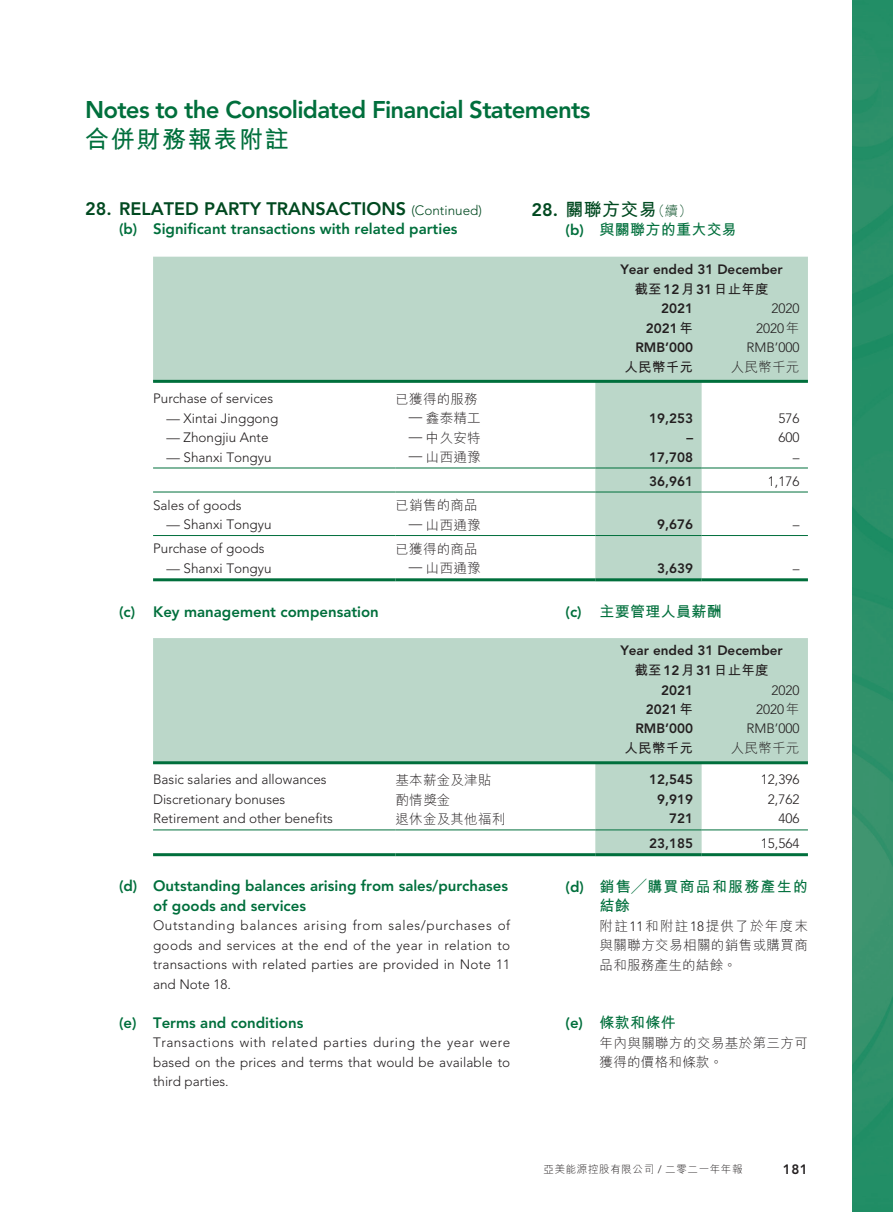
<style>
.page{position:relative;width:893px;height:1212px;background:#fff}
.page>*{position:absolute;margin:0;border:0;box-sizing:border-box;transform-origin:0 0}
.t1{font:800 24px "Avenir LT Std";letter-spacing:-.03em;color:#006f3c}
.t2{font:24px "M Hei HK Bold E Ten B5 H";letter-spacing:.07em;color:#006f3c}
.t3{font:800 18px "Avenir LT Std";color:#004920}
.t4{font:18px "M Hei HK Bold E Ten B5 H";letter-spacing:.02em;color:#004920}
.t5{font:800 15px/19.5px "Avenir LT Std";color:#006f3c}
.t6{font:15px "M Hei HK Bold E Ten B5 H";letter-spacing:.02em;color:#006f3c}
.t7{font:15px/19.5px "M Hei HK Bold E Ten B5 H";letter-spacing:.075em;color:#006f3c}
.t8{font:300 13.5px/19.5px "Avenir LT Std";color:#231f20;text-align:justify}
.t9{font:13.5px/19.5px "M Hei HK Light E Ten B5 H";letter-spacing:.02em;color:#231f20;text-align:justify}
.t10{font:800 13.5px "Avenir LT Std";color:#231f20}
.t11{font:13.5px "M Hei HK Bold E Ten B5 H";letter-spacing:.02em;color:#231f20}
.t12{font:10.5px "M Hei HK Light E Ten B5 H";letter-spacing:.06em;color:#231f20}
.s1{font-weight:300;font-size:13.5px}
.s2{font-family:"Avenir LT Std";font-weight:800}
.s3{font-family:"M Hei HK Light E Ten B5 H";font-size:13.5px}
.s4{font-family:"M Hei HK Bold E Ten B5 H";font-weight:400}
.s5{font-family:"M Hei HK Light E Ten B5 H";font-weight:400}
.s6{font-family:"Avenir LT Std";font-weight:300}
</style>
<div class="page">
<img style="left:853px;top:0;width:40px;height:1212px">
<svg style="left:153px;top:257px;width:655px;height:321px"></svg>
<hr style="left:153px;top:380px;width:655px;height:3px;background:#006f3c">
<hr style="left:153px;top:468px;width:242px;height:1px;background:#006f3c">
<hr style="left:395px;top:468px;width:200px;height:1px;background:#006f3c">
<hr style="left:595px;top:468px;width:107px;height:1px;background:#006f3c">
<hr style="left:702px;top:468px;width:106px;height:1px;background:#006f3c">
<hr style="left:153px;top:492px;width:242px;height:1px;background:#006f3c">
<hr style="left:395px;top:492px;width:200px;height:1px;background:#006f3c">
<hr style="left:595px;top:492px;width:107px;height:1px;background:#006f3c">
<hr style="left:702px;top:492px;width:106px;height:1px;background:#006f3c">
<hr style="left:153px;top:535px;width:242px;height:1px;background:#006f3c">
<hr style="left:395px;top:535px;width:200px;height:1px;background:#006f3c">
<hr style="left:595px;top:535px;width:107px;height:1px;background:#006f3c">
<hr style="left:702px;top:535px;width:106px;height:1px;background:#006f3c">
<hr style="left:153px;top:578px;width:242px;height:3px;background:#006f3c">
<hr style="left:395px;top:578px;width:200px;height:3px;background:#006f3c">
<hr style="left:595px;top:578px;width:107px;height:3px;background:#006f3c">
<hr style="left:702px;top:578px;width:106px;height:3px;background:#006f3c">
<svg style="left:153px;top:638px;width:655px;height:215px;fill:#bbd7c9"></svg>
<hr style="left:153px;top:761px;width:655px;height:3px;background:#006f3c">
<hr style="left:153px;top:829px;width:242px;height:1px;background:#006f3c">
<hr style="left:395px;top:829px;width:200px;height:1px;background:#006f3c">
<hr style="left:595px;top:829px;width:107px;height:1px;background:#006f3c">
<hr style="left:702px;top:829px;width:106px;height:1px;background:#006f3c">
<hr style="left:153px;top:853px;width:242px;height:3px;background:#006f3c">
<hr style="left:395px;top:853px;width:200px;height:3px;background:#006f3c">
<hr style="left:595px;top:853px;width:107px;height:3px;background:#006f3c">
<hr style="left:702px;top:853px;width:106px;height:3px;background:#006f3c">
<h1 class="t1" style="left:85px;top:99px;width:507px">Notes to the Consolidated Financial Statements</h1>
<h1 class="t2" style="left:85px;top:130px;width:205px">合併財務報表附註</h1>
<h2 class="t3" style="left:85px;top:201px;width:398px">28. RELATED PARTY TRANSACTIONS <span class="s1">(Continued)</span></h2>
<p class="t5" style="left:119px;top:220px;width:340px">(b) Significant transactions with related parties</p>
<h2 class="t4" style="left:531px;top:202px;width:162px"><span class="s2">28.</span> 關聯方交易<span class="s3">（續）</span></h2>
<p class="t6" style="left:566px;top:224px;width:173px"><span class="s2">(b)</span> 與關聯方的重大交易</p>
<p class="t10" style="left:620px;top:263px;width:164px">Year ended 31 December</p>
<p class="t11" style="left:634px;top:284px;width:136px">截至<span class="s2">12</span>月<span class="s2">31</span>日止年度</p>
<p class="t10" style="left:661px;top:303px;width:33px">2021</p>
<p class="t8" style="left:771px;top:300px;width:30px">2020</p>
<p class="t10" style="left:646px;top:322px;width:49px">2021<span class="s4">年</span></p>
<p class="t8" style="left:756px;top:320px;width:45px">2020<span class="s5">年</span></p>
<p class="t10" style="left:635px;top:341px;width:59px">RMB’000</p>
<p class="t8" style="left:746px;top:338px;width:55px">RMB’000</p>
<p class="t11" style="left:624px;top:362px;width:70px">人民幣千元</p>
<p class="t9" style="left:731px;top:359px;width:70px">人民幣千元</p>
<p class="t8" style="left:153px;top:390px;width:122px">Purchase of services</p>
<p class="t9" style="left:395px;top:391px;width:84px">已獲得的服務</p>
<p class="t8" style="left:167px;top:409px;width:113px">— Xintai Jinggong</p>
<p class="t9" style="left:409px;top:410px;width:73px"><sup>—</sup> 鑫泰精工</p>
<p class="t10" style="left:649px;top:412px;width:45px">19,253</p>
<p class="t8" style="left:778px;top:409px;width:23px">576</p>
<p class="t8" style="left:167px;top:429px;width:104px">— Zhongjiu Ante</p>
<p class="t9" style="left:409px;top:430px;width:73px"><span class="s6">—</span> 中久安特</p>
<p class="t10" style="left:686px;top:431px;width:8px">–</p>
<p class="t8" style="left:778px;top:429px;width:23px">600</p>
<p class="t8" style="left:167px;top:448px;width:107px">— Shanxi Tongyu</p>
<p class="t9" style="left:409px;top:449px;width:73px"><sup>—</sup> 山西通豫</p>
<p class="t10" style="left:649px;top:451px;width:45px">17,708</p>
<p class="t8" style="left:793px;top:448px;width:8px">–</p>
<p class="t10" style="left:649px;top:475px;width:45px">36,961</p>
<p class="t8" style="left:768px;top:472px;width:33px">1,176</p>
<p class="t8" style="left:153px;top:496px;width:90px">Sales of goods</p>
<p class="t9" style="left:395px;top:497px;width:84px">已銷售的商品</p>
<p class="t8" style="left:167px;top:516px;width:107px">— Shanxi Tongyu</p>
<p class="t9" style="left:409px;top:517px;width:73px"><sup>—</sup> 山西通豫</p>
<p class="t10" style="left:657px;top:519px;width:37px">9,676</p>
<p class="t8" style="left:793px;top:516px;width:8px">–</p>
<p class="t8" style="left:153px;top:540px;width:113px">Purchase of goods</p>
<p class="t9" style="left:395px;top:541px;width:84px">已獲得的商品</p>
<p class="t8" style="left:167px;top:559px;width:107px">— Shanxi Tongyu</p>
<p class="t9" style="left:409px;top:560px;width:73px"><sup>—</sup> 山西通豫</p>
<p class="t10" style="left:657px;top:562px;width:37px">3,639</p>
<p class="t8" style="left:793px;top:559px;width:8px">–</p>
<p class="t6" style="left:566px;top:606px;width:158px"><span class="s2">(c)</span> 主要管理人員薪酬</p>
<p class="t10" style="left:620px;top:645px;width:164px">Year ended 31 December</p>
<p class="t11" style="left:634px;top:665px;width:136px">截至<span class="s2">12</span>月<span class="s2">31</span>日止年度</p>
<p class="t10" style="left:661px;top:684px;width:33px">2021</p>
<p class="t8" style="left:771px;top:681px;width:30px">2020</p>
<p class="t10" style="left:646px;top:704px;width:49px">2021<span class="s4">年</span></p>
<p class="t8" style="left:756px;top:701px;width:45px">2020<span class="s5">年</span></p>
<p class="t10" style="left:635px;top:723px;width:59px">RMB’000</p>
<p class="t8" style="left:746px;top:720px;width:55px">RMB’000</p>
<p class="t11" style="left:624px;top:743px;width:70px">人民幣千元</p>
<p class="t9" style="left:731px;top:740px;width:70px">人民幣千元</p>
<p class="t8" style="left:153px;top:771px;width:175px">Basic salaries and allowances</p>
<p class="t9" style="left:395px;top:772px;width:98px">基本薪金及津貼</p>
<p class="t10" style="left:649px;top:774px;width:45px">12,545</p>
<p class="t8" style="left:761px;top:771px;width:40px">12,396</p>
<p class="t8" style="left:153px;top:790px;width:134px">Discretionary bonuses</p>
<p class="t9" style="left:395px;top:791px;width:56px">酌情獎金</p>
<p class="t10" style="left:657px;top:793px;width:37px">9,919</p>
<p class="t8" style="left:768px;top:790px;width:33px">2,762</p>
<p class="t8" style="left:153px;top:810px;width:181px">Retirement and other benefits</p>
<p class="t9" style="left:395px;top:811px;width:111px">退休金及其他福利</p>
<p class="t10" style="left:669px;top:813px;width:25px">721</p>
<p class="t8" style="left:778px;top:810px;width:23px">406</p>
<p class="t10" style="left:649px;top:837px;width:45px">23,185</p>
<p class="t8" style="left:761px;top:834px;width:40px">15,564</p>
<p class="t7" style="left:600px;top:878px;width:210px;text-indent:-34px"><span class="s2">(d)</span> 銷售╱購買商品和服務產生的結餘</p>
<p class="t9" style="left:600px;top:918px;width:210px">附註<span class="s6">11</span>和附註<span class="s6">18</span>提供了於年度末與關聯方交易相關的銷售或購買商品和服務產生的結餘。</p>
<p class="t5" style="left:119px;top:603px;width:261px">(c) Key management compensation</p>
<p class="t5" style="left:153px;top:877px;width:357px;text-indent:-34px">(d) Outstanding balances arising from sales/purchases of goods and services</p>
<p class="t8" style="left:153px;top:917px;width:359px">Outstanding balances arising from sales/purchases of goods and services at the end of the year in relation to transactions with related parties are provided in Note 11 and Note 18.</p>
<p class="t5" style="left:119px;top:1014px;width:186px">(e) Terms and conditions</p>
<p class="t8" style="left:153px;top:1034px;width:359px">Transactions with related parties during the year were based on the prices and terms that would be available to third parties.</p>
<p class="t6" style="left:566px;top:1017px;width:112px"><span class="s2">(e)</span> 條款和條件</p>
<p class="t9" style="left:600px;top:1035px;width:210px">年內與關聯方的交易基於第三方可獲得的價格和條款。</p>
<p class="t12" style="left:544px;top:1165px;width:200px">亞美能源控股有限公司 <span class="s6">/</span> 二零二一年年報</p>
<p class="t10" style="left:783px;top:1163px;width:27px">181</p>
</div>
